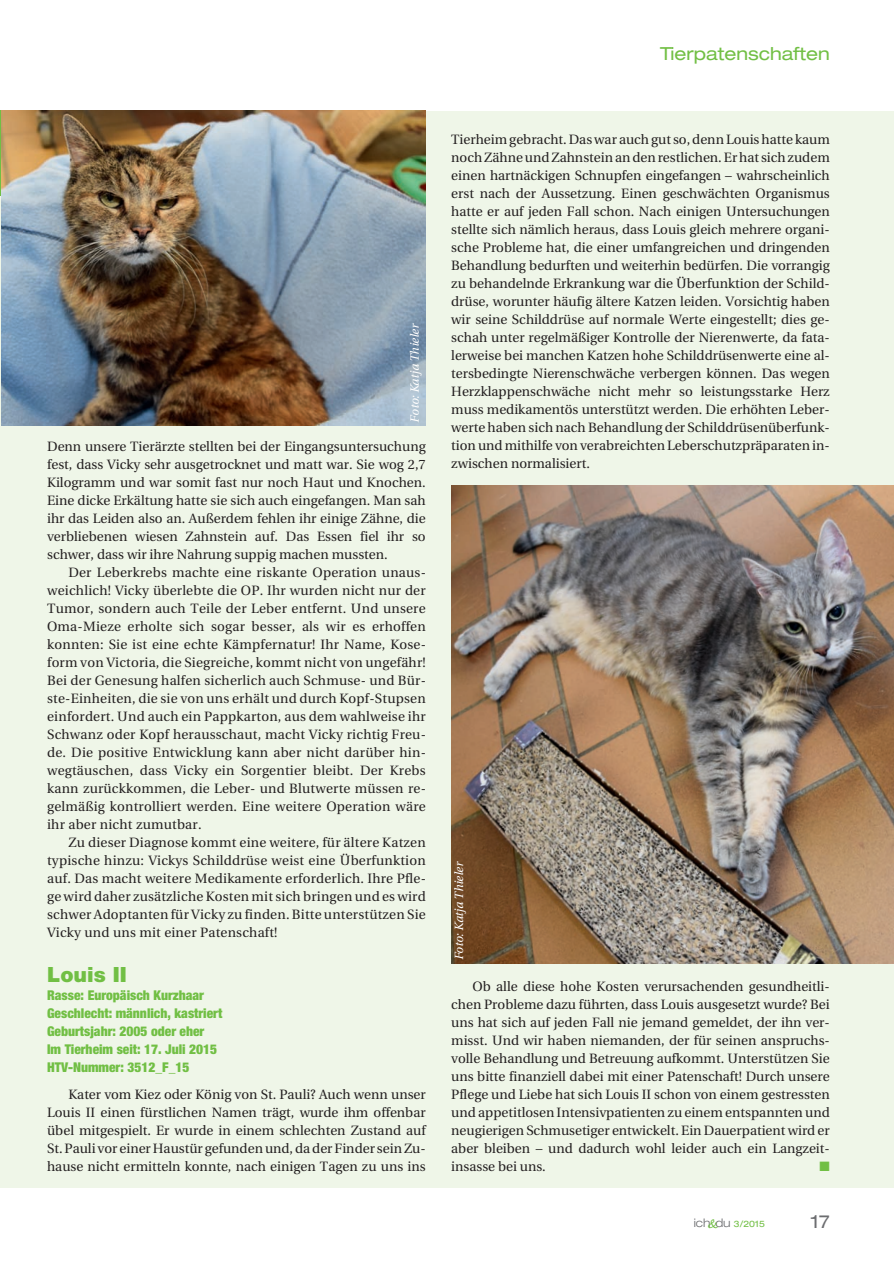
<style>
.page{position:relative;width:894px;height:1264px;background:#fff}
.page>*{position:absolute;margin:0;border:0;box-sizing:border-box;transform-origin:0 0}
.t1{font:900 21px "Helvetica Neue";color:#71bf44}
.t2{font:expanded 18px "Helvetica Neue";color:#71bf44}
.t3{font:expanded 18px "Helvetica Neue";color:#6c6d70}
.t4{font:13.5px/18px "Utopia";color:#231f20;text-align:justify}
.t5{font:900 condensed 13.5px/18px "Helvetica Neue";color:#71bf44}
.t6{font:13.5px "Zapf Dingbats";color:#71bf44}
.t7{font:italic 12px "Utopia";letter-spacing:-.005em;color:#fff}
.t8{font:300 expanded 11.85px "Helvetica Neue";color:#6c6d70}
.t9{font:expanded 8.85px "Helvetica Neue";color:#71bf44}
.s1{font-family:"Caflisch Script";font-stretch:normal;font-size:18.9px}
</style>
<div class="page">
<img style="left:0;top:110px;width:894px;height:1078px">
<h2 class="t2" style="left:660px;top:47px;width:171px">Tierpatenschaften</h2>
<p class="t7" style="left:410px;top:422px;width:101px;rotate:-90deg">Foto: Katja Thieler</p>
<p class="t4" style="left:47px;top:438px;width:380px">Denn unsere Tierärzte stellten bei der Eingangsuntersuchung fest, dass Vicky sehr ausgetrocknet und matt war. Sie wog 2,7<br>Kilogramm und war somit fast nur noch Haut und Knochen.<br>Eine dicke Erkältung hatte sie sich auch eingefangen. Man sah ihr das Leiden also an. Außerdem fehlen ihr einige Zähne, die verbliebenen wiesen Zahnstein auf. Das Essen fiel ihr so schwer, dass wir ihre Nahrung suppig machen mussten.</p>
<p class="t4" style="left:47px;top:564px;width:380px;text-indent:21px">Der Leberkrebs machte eine riskante Operation unaus&shy;weichlich! Vicky überlebte die OP. Ihr wurden nicht nur der Tumor, sondern auch Teile der Leber entfernt. Und unsere Oma-Mieze erholte sich sogar besser, als wir es erhoffen konnten: Sie ist eine echte Kämpfernatur! Ihr Name, Kose&shy;form von Victoria, die Siegreiche, kommt nicht von ungefähr!<br>Bei der Genesung halfen sicherlich auch Schmuse- und Bür&shy;ste-Einheiten, die sie von uns erhält und durch Kopf-Stupsen einfordert. Und auch ein Pappkarton, aus dem wahlweise ihr Schwanz oder Kopf herausschaut, macht Vicky richtig Freu&shy;de. Die positive Entwicklung kann aber nicht darüber hin&shy;wegtäuschen, dass Vicky ein Sorgentier bleibt. Der Krebs kann zurückkommen, die Leber- und Blutwerte müssen re&shy;gelmäßig kontrolliert werden. Eine weitere Operation wäre ihr aber nicht zumutbar.</p>
<p class="t4" style="left:47px;top:834px;width:380px;text-indent:21px">Zu dieser Diagnose kommt eine weitere, für ältere Katzen typische hinzu: Vickys Schilddrüse weist eine Überfunktion auf. Das macht weitere Medikamente erforderlich. Ihre Pfle&shy;ge wird daher zusätzliche Kosten mit sich bringen und es wird schwer Adoptanten für Vicky zu finden. Bitte unterstützen Sie Vicky und uns mit einer Patenschaft!</p>
<h1 class="t1" style="left:47px;top:967px;width:81px">Louis II</h1>
<p class="t5" style="left:47px;top:985px;width:177px">Rasse: Europäisch Kurzhaar<br>Geschlecht: männlich, kastriert<br>Geburtsjahr: 2005 oder eher<br>Im Tierheim seit: 17. Juli 2015<br>HTV-Nummer: 3512_F_15</p>
<p class="t4" style="left:47px;top:1086px;width:380px;text-indent:21px">Kater vom Kiez oder König von St. Pauli? Auch wenn unser Louis II einen fürstlichen Namen trägt, wurde ihm offenbar übel mitgespielt. Er wurde in einem schlechten Zustand auf St. Pauli vor einer Haustür gefunden und, da der Finder sein Zu&shy;hause nicht ermitteln konnte, nach einigen Tagen zu uns ins</p>
<p class="t4" style="left:451px;top:132px;width:380px">Tierheim gebracht. Das war auch gut so, denn Louis hatte kaum noch Zähne und Zahnstein an den restlichen. Er hat sich zudem einen hartnäckigen Schnupfen eingefangen – wahrscheinlich erst nach der Aussetzung. Einen geschwächten Organismus hatte er auf jeden Fall schon. Nach einigen Untersuchungen stellte sich nämlich heraus, dass Louis gleich mehrere organi&shy;sche Probleme hat, die einer umfangreichen und dringenden Behandlung bedurften und weiterhin bedürfen. Die vorrangig zu behandelnde Erkrankung war die Überfunktion der Schild&shy;drüse, worunter häufig ältere Katzen leiden. Vorsichtig haben wir seine Schilddrüse auf normale Werte eingestellt; dies ge&shy;schah unter regelmäßiger Kontrolle der Nierenwerte, da fata&shy;lerweise bei manchen Katzen hohe Schilddrüsenwerte eine al&shy;tersbedingte Nierenschwäche verbergen können. Das wegen Herzklappenschwäche nicht mehr so leistungsstarke Herz muss medikamentös unterstützt werden. Die erhöhten Leber&shy;werte haben sich nach Behandlung der Schilddrüsenüberfunk&shy;tion und mithilfe von verabreichten Leberschutzpräparaten in&shy;zwischen normalisiert.</p>
<p class="t7" style="left:454px;top:960px;width:101px;rotate:-90deg">Foto: Katja Thieler</p>
<p class="t4" style="left:451px;top:978px;width:380px;text-indent:21px">Ob alle diese hohe Kosten verursachenden gesundheitli&shy;chen Probleme dazu führten, dass Louis ausgesetzt wurde? Bei uns hat sich auf jeden Fall nie jemand gemeldet, der ihn ver&shy;misst. Und wir haben niemanden, der für seinen anspruchs&shy;volle Behandlung und Betreuung aufkommt. Unterstützen Sie uns bitte finanziell dabei mit einer Patenschaft! Durch unsere Pflege und Liebe hat sich Louis II schon von einem gestressten und appetitlosen Intensivpatienten zu einem entspannten und neugierigen Schmusetiger entwickelt. Ein Dauerpatient wird er aber bleiben – und dadurch wohl leider auch ein Langzeit&shy;insasse bei uns.</p>
<p class="t6" style="left:819px;top:1158px;width:12px">■</p>
<p class="t9" style="left:706px;top:1221px;width:60px"><span class="s1">&amp;</span> 3/2015</p>
<h2 class="t3" style="left:811px;top:1215px;width:20px">17</h2>
<p class="t8" style="left:693px;top:1219px;width:38px">ich du</p>
</div>
